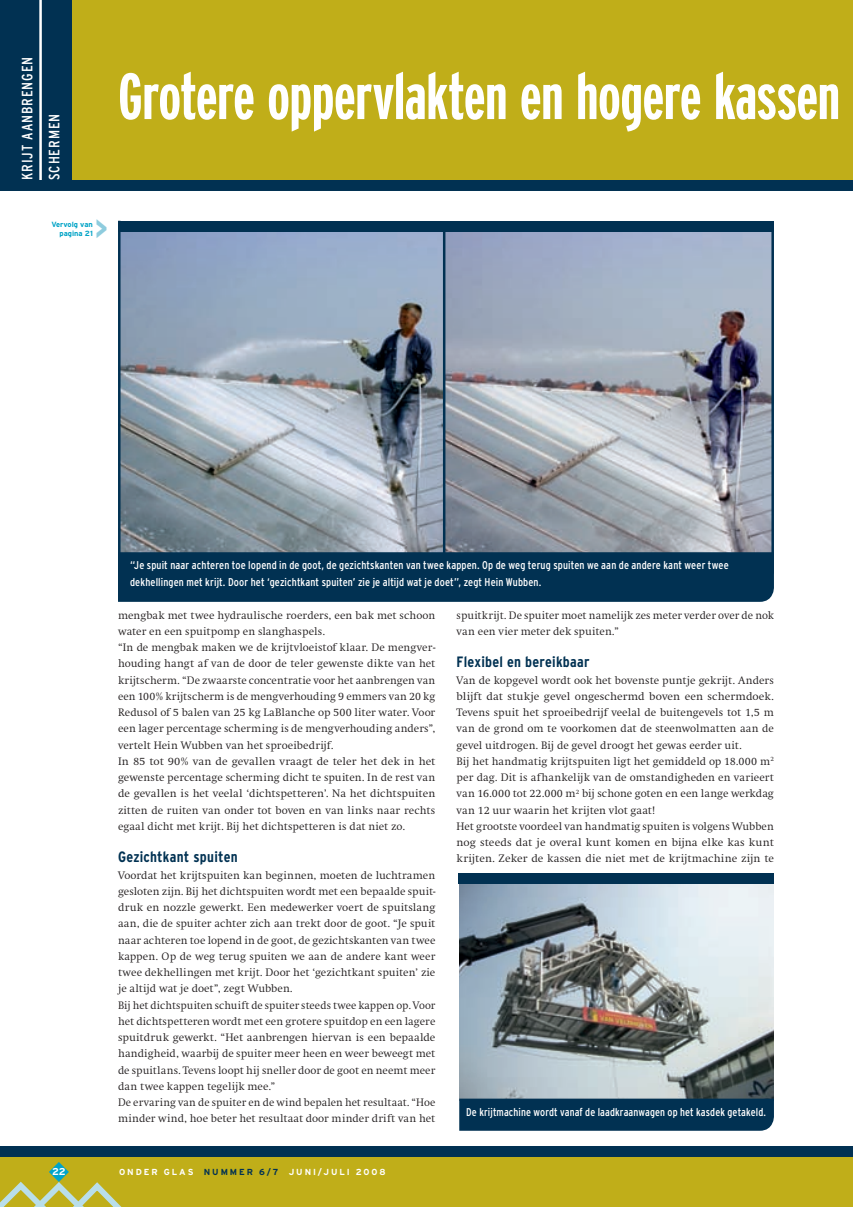
<style>
.page{position:relative;width:853px;height:1207px;background:#fff}
.page>*{position:absolute;margin:0;border:0;box-sizing:border-box;transform-origin:0 0}
.t1{font:700 extra-condensed 65px "Interstate";letter-spacing:-.01em;color:#fff}
.t2{font:700 30px "Interstate";color:#8eccde}
.t3{font:700 condensed 15px "Interstate";letter-spacing:.015em;color:#013152}
.t4{font:condensed 15px/27.1px "Interstate";letter-spacing:.06em;color:#fff}
.t5{font:300 11.25px/16.2px "Swift";letter-spacing:.005em;color:#231f20}
.t6{font:condensed 11.25px/17.5px "Interstate";letter-spacing:.01em;color:#fff}
.t7{font:700 10px "Interstate";color:#fff}
.t8{font:700 8.75px "Interstate";letter-spacing:.22em;color:#fff}
.t9{font:700 7.5px/8.8px "Interstate";letter-spacing:-.015em;color:#00a3c6;text-align:right}
.s1{color:#013152}
</style>
<div class="page">
<div style="left:0;top:1146px;width:851px;height:61px;background:#c0ae19"></div>
<div style="left:0;top:0;width:851px;height:184px;background:#c0ae19"></div>
<div style="left:0;top:180px;width:851px;height:11px;background:#013152"></div>
<div style="left:0;top:1146px;width:851px;height:10px;background:#013152"></div>
<hr style="left:851px;top:1146px;width:1px;height:61px;background:#c0ae19">
<hr style="left:851px;top:0;width:1px;height:184px;background:#c0ae19">
<div style="left:0;top:0;width:72px;height:191px;background:#013152"></div>
<hr style="left:39px;top:0;width:3px;height:180px;background:#fff">
<img style="left:120px;top:231px;width:323px;height:321px">
<svg style="left:445px;top:231px;width:326px;height:321px;background:#9da5b3"></svg>
<img style="left:459px;top:884px;width:314px;height:214px">
<div style="left:118px;top:221px;width:655px;height:10px;background:#013152"></div>
<div style="left:459px;top:873px;width:314px;height:11px;background:#013152"></div>
<div style="left:459px;top:1098px;width:314px;height:33px;background:#013152"></div>
<div style="left:118px;top:552px;width:655px;height:50px;background:#013152"></div>
<hr style="left:443px;top:229px;width:2px;height:325px;background:#013152">
<hr style="left:118px;top:221px;width:2px;height:379px;background:#013152">
<hr style="left:771px;top:222px;width:2px;height:352px;background:#013152">
<svg style="left:0;top:1162px;width:122px;height:45px"></svg>
<h3 class="t4" style="left:13px;top:180px;width:125px;rotate:-90deg">KRIJT AANBRENGEN<br>SCHERMEN</h3>
<h1 class="t1" style="left:118px;top:60px;width:723px">Grotere oppervlakten en hogere kassen</h1>
<p class="t9" style="left:51px;top:220px;width:43px">VERVOLG VAN<br>PAGINA 21</p>
<h2 class="t2" style="left:95px;top:212px;width:15px">&gt;</h2>
<p class="t7" style="left:52px;top:1166px;width:15px">22</p>
<p class="t6" style="left:130px;top:556px;width:600px">“Je spuit naar achteren toe lopend in de goot, de gezichtskanten van twee kappen. Op de weg terug spuiten we aan de andere kant weer twee dekhellingen met krijt. Door het ‘gezichtkant spuiten’ zie je altijd wat je doet”, zegt Hein Wubben.</p>
<p class="t5" style="left:118px;top:607px;width:319px">mengbak met twee hydraulische roerders, een bak met schoon water en een spuitpomp en slanghaspels.<br>“In de mengbak maken we de krijtvloeistof klaar. De mengver&shy;houding hangt af van de door de teler gewenste dikte van het krijtscherm. “De zwaarste concentratie voor het aanbrengen van een 100% krijtscherm is de mengverhouding 9 emmers van 20 kg Redusol of 5 balen van 25 kg LaBlanche op 500 liter water. Voor een lager percentage scherming is de mengverhouding anders”, vertelt Hein Wubben van het sproeibedrijf.<br>In 85 tot 90% van de gevallen vraagt de teler het dek in het gewenste percentage scherming dicht te spuiten. In de rest van de gevallen is het veelal ‘dichtspetteren’. Na het dichtspuiten zitten de ruiten van onder tot boven en van links naar rechts egaal dicht met krijt. Bij het dichtspetteren is dat niet zo.</p>
<h3 class="t3" style="left:118px;top:849px;width:121px">Gezichtkant spuiten</h3>
<p class="t5" style="left:118px;top:867px;width:319px">Voordat het krijtspuiten kan beginnen, moeten de luchtramen gesloten zijn. Bij het dichtspuiten wordt met een bepaalde spuit&shy;druk en nozzle gewerkt. Een medewerker voert de spuitslang aan, die de spuiter achter zich aan trekt door de goot. “Je spuit naar achteren toe lopend in de goot, de gezichtskanten van twee kappen. Op de weg terug spuiten we aan de andere kant weer twee dekhellingen met krijt. Door het ‘gezichtkant spuiten’ zie je altijd wat je doet”, zegt Wubben.<br>Bij het dichtspuiten schuift de spuiter steeds twee kappen op. Voor het dichtspetteren wordt met een grotere spuitdop en een lagere spuitdruk gewerkt. “Het aanbrengen hiervan is een bepaalde handigheid, waarbij de spuiter meer heen en weer beweegt met de spuitlans. Tevens loopt hij sneller door de goot en neemt meer dan twee kappen tegelijk mee.”<br>De ervaring van de spuiter en de wind bepalen het resultaat. “Hoe minder wind, hoe beter het resultaat door minder drift van het</p>
<p class="t8" style="left:119px;top:1167px;width:268px">ONDER GLAS <span class="s1">NUMMER 6/7</span> JUNI/JULI 2008</p>
<p class="t5" style="left:456px;top:607px;width:319px">spuitkrijt. De spuiter moet namelijk zes meter verder over de nok van een vier meter dek spuiten.”</p>
<h3 class="t3" style="left:456px;top:654px;width:134px">Flexibel en bereikbaar</h3>
<p class="t5" style="left:456px;top:672px;width:319px">Van de kopgevel wordt ook het bovenste puntje gekrijt. Anders blijft dat stukje gevel ongeschermd boven een schermdoek.<br>Tevens spuit het sproeibedrijf veelal de buitengevels tot 1,5 m van de grond om te voorkomen dat de steenwolmatten aan de gevel uitdrogen. Bij de gevel droogt het gewas eerder uit.<br>Bij het handmatig krijtspuiten ligt het gemiddeld op 18.000 m<sup>2 </sup>per dag. Dit is afhankelijk van de omstandigheden en varieert van 16.000 tot 22.000 m<sup>2</sup> bij schone goten en een lange werkdag van 12 uur waarin het krijten vlot gaat!<br>Het grootste voordeel van handmatig spuiten is volgens Wubben nog steeds dat je overal kunt komen en bijna elke kas kunt krijten. Zeker de kassen die niet met de krijtmachine zijn te</p>
<p class="t6" style="left:466px;top:1103px;width:301px">De krijtmachine wordt vanaf de laadkraanwagen op het kasdek getakeld.</p>
</div>
